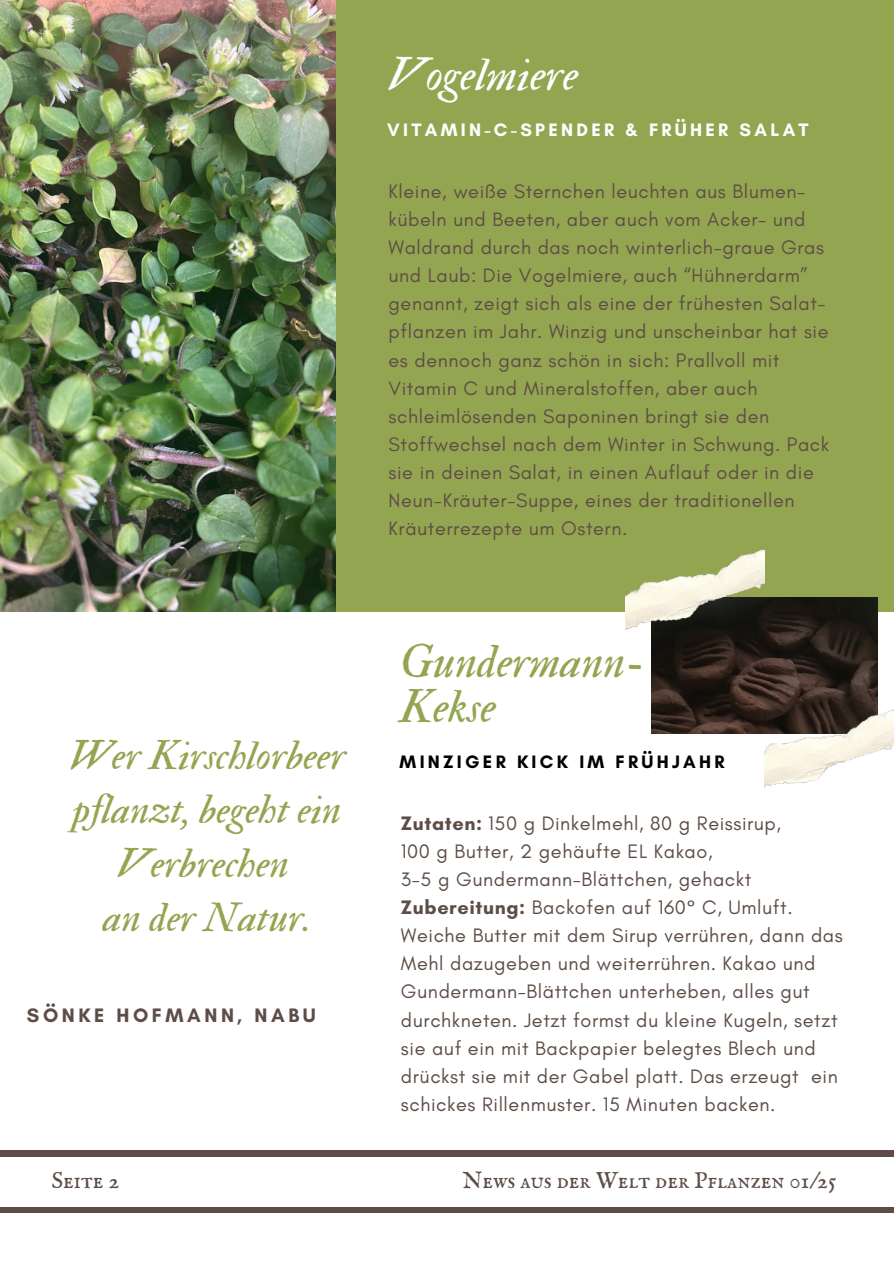
<style>
.page{position:relative;width:894px;height:1264px;background:#fff}
.page>*{position:absolute;margin:0;border:0;box-sizing:border-box;transform-origin:0 0}
.t1{font:46.35px/45px "IM FELL Double Pica Italic";color:#94a551}
.t2{font:46.35px "IM FELL Double Pica Italic";color:#fff}
.t3{font:40.65px/54px "IM FELL Double Pica Italic";color:#94a551;text-align:center}
.t4{font:23.1px "IM FELL English SC";color:#5d4d46}
.t5{font:19.8px/28.2px "Glacial Indifference";letter-spacing:.03em;color:#5d4d46}
.t6{font:700 19.8px "Glacial Indifference";letter-spacing:.18em;color:#5d4d46}
.t7{font:700 18.3px "Glacial Indifference";letter-spacing:.18em;color:#fff}
.t8{font:700 18.3px "Glacial Indifference";letter-spacing:.18em;color:#000}
.s1{font-weight:700}
</style>
<div class="page">
<div style="left:0;top:1150px;width:893px;height:6px;background:#5d4d46"></div>
<div style="left:0;top:1206px;width:893px;height:6px;background:#5d4d46"></div>
<div style="left:0;top:0;width:893px;height:611px;background:#94a551"></div>
<img style="left:0;top:0;width:335px;height:611px">
<img style="left:651px;top:597px;width:226px;height:136px">
<img style="left:625px;top:549px;width:138px;height:85px">
<img style="left:764px;top:696px;width:129px;height:91px">
<p class="t2" style="left:387px;top:46px;width:192px">Vogelmiere</p>
<p class="t7" style="left:387px;top:118px;width:423px">VITAMIN-C-SPENDER &amp; FRÜHER SALAT</p>
<h1 class="t3" style="left:68px;top:729px;width:278px">Wer Kirschlorbeer pflanzt, begeht ein<br>Verbrechen<br>an der Natur.</h1>
<h4 class="t6" style="left:27px;top:1003px;width:290px">SÖNKE HOFMANN, NABU</h4>
<p class="t5" style="left:388px;top:177px;width:442px">Kleine, weiße Sternchen leuchten aus Blumen&shy;kübeln und Beeten, aber auch vom Acker- und Waldrand durch das noch winterlich-graue Gras und Laub: Die Vogelmiere, auch “Hühnerdarm” genannt, zeigt sich als eine der frühesten Salat&shy;pflanzen im Jahr. Winzig und unscheinbar hat sie es dennoch ganz schön in sich: Prallvoll mit Vitamin C und Mineralstoffen, aber auch schleimlösenden Saponinen bringt sie den Stoffwechsel nach dem Winter in Schwung. Pack sie in deinen Salat, in einen Auflauf oder in die Neun-Kräuter-Suppe, eines der traditionellen Kräuterrezepte um Ostern.</p>
<h1 class="t1" style="left:399px;top:639px;width:247px">Gundermann-<br>Kekse</h1>
<h4 class="t8" style="left:399px;top:750px;width:326px">MINZIGER KICK IM FRÜHJAHR</h4>
<p class="t5" style="left:401px;top:808px;width:381px"><span class="s1">Zutaten:</span> 150 g Dinkelmehl, 80 g Reissirup,</p>
<p class="t5" style="left:401px;top:836px;width:313px">100 g Butter, 2 gehäufte EL Kakao,</p>
<p class="t5" style="left:401px;top:864px;width:352px">3-5 g Gundermann-Blättchen, gehackt</p>
<p class="t5" style="left:401px;top:893px;width:443px"><span class="s1">Zubereitung:</span> Backofen auf 160° C, Umluft.<br>Weiche Butter mit dem Sirup verrühren, dann das Mehl dazugeben und weiterrühren. Kakao und Gundermann-Blättchen unterheben, alles gut durchkneten. Jetzt formst du kleine Kugeln, setzt sie auf ein mit Backpapier belegtes Blech und drückst sie mit der Gabel platt. Das erzeugt ein schickes Rillenmuster. 15 Minuten backen.</p>
<p class="t4" style="left:51px;top:1167px;width:69px">Seite 2</p>
<p class="t4" style="left:462px;top:1167px;width:375px">News aus der Welt der Pflanzen 01/25</p>
</div>
